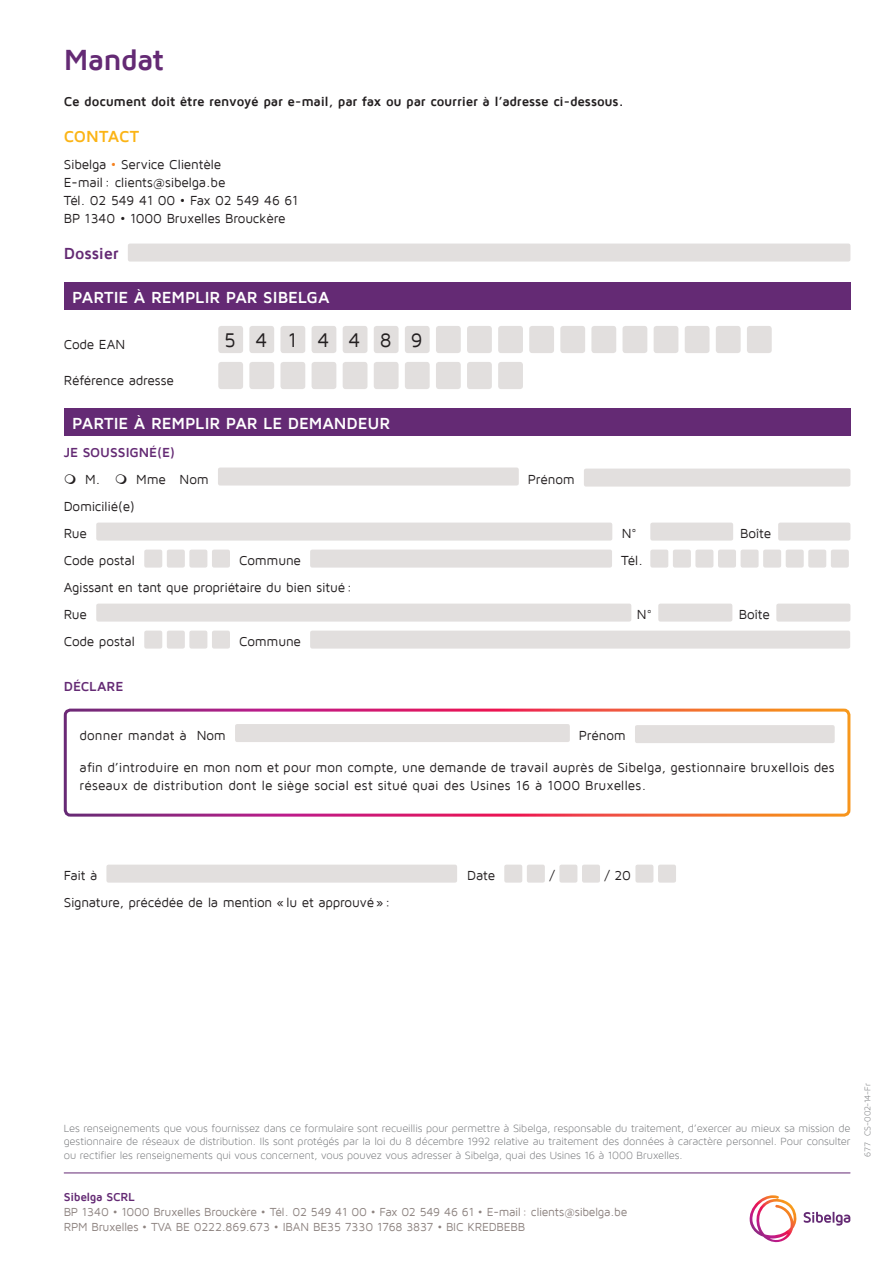
<style>
.page{position:relative;width:893px;height:1263px;background:#fff}
.page>*{position:absolute;margin:0;border:0;box-sizing:border-box;transform-origin:0 0}
.t1{font:700 30px "Maven Pro";letter-spacing:-.025em;color:#642a74}
.t2{font:20.4px "Maven Pro";letter-spacing:.94em;color:#231f20}
.t3{font:700 16.5px "Maven Pro";letter-spacing:-.005em;color:#fff}
.t4{font:700 16.5px "Maven Pro";letter-spacing:-.015em;color:#fbb416}
.t5{font:700 16.5px "Maven Pro";letter-spacing:-.015em;color:#642a74}
.t6{font:13.5px/18px "Maven Pro";letter-spacing:-.01em;color:#231f20}
.t7{font:700 13.5px "Maven Pro";letter-spacing:-.01em;color:#231f20}
.t8{font:700 13.5px "Maven Pro";letter-spacing:-.005em;color:#642a74}
.t9{font:12px/15px "Maven Pro";letter-spacing:-.02em;color:#8e8481}
.t10{font:700 12px "Maven Pro";letter-spacing:-.03em;color:#642a74}
.t11{font:300 11.25px/13.5px "Maven Pro";letter-spacing:-.01em;color:#76787b;text-align:justify}
.t12{font:300 9px "Maven Pro";letter-spacing:-.02em;color:#76787b}
.s1{color:#f58220}
</style>
<div class="page">
<svg style="left:804px;top:1212px;width:46px;height:13px"></svg>
<svg style="left:749px;top:1195px;width:48px;height:47px"></svg>
<hr style="left:64px;top:1172px;width:786px;height:1px;background:#642a74">
<div style="left:235px;top:724px;width:335px;height:18px;background:#e2dfde;border-radius:2px"></div>
<div style="left:635px;top:725px;width:200px;height:18px;background:#e2dfde;border-radius:2px"></div>
<div style="left:64px;top:709px;width:786px;height:108px;border:3px solid #fff;border-radius:5px"></div>
<div style="left:128px;top:244px;width:722px;height:18px;background:#e2dfde;border-radius:2px"></div>
<div style="left:64px;top:283px;width:786px;height:27px;background:#642a74"></div>
<div style="left:218px;top:326px;width:25px;height:27px;background:#e2dfde;border-radius:3px"></div>
<div style="left:249px;top:326px;width:25px;height:27px;background:#e2dfde;border-radius:3px"></div>
<div style="left:280px;top:326px;width:25px;height:27px;background:#e2dfde;border-radius:3px"></div>
<div style="left:312px;top:326px;width:24px;height:27px;background:#e2dfde;border-radius:3px"></div>
<div style="left:343px;top:326px;width:24px;height:27px;background:#e2dfde;border-radius:3px"></div>
<div style="left:374px;top:326px;width:25px;height:27px;background:#e2dfde;border-radius:3px"></div>
<div style="left:405px;top:326px;width:25px;height:27px;background:#e2dfde;border-radius:3px"></div>
<div style="left:436px;top:326px;width:25px;height:27px;background:#e2dfde;border-radius:3px"></div>
<div style="left:467px;top:326px;width:25px;height:27px;background:#e2dfde;border-radius:3px"></div>
<div style="left:498px;top:326px;width:25px;height:27px;background:#e2dfde;border-radius:3px"></div>
<div style="left:529px;top:326px;width:25px;height:27px;background:#e2dfde;border-radius:3px"></div>
<div style="left:560px;top:326px;width:25px;height:27px;background:#e2dfde;border-radius:3px"></div>
<div style="left:591px;top:326px;width:25px;height:27px;background:#e2dfde;border-radius:3px"></div>
<div style="left:622px;top:326px;width:25px;height:27px;background:#e2dfde;border-radius:3px"></div>
<div style="left:654px;top:326px;width:24px;height:27px;background:#e2dfde;border-radius:3px"></div>
<div style="left:685px;top:326px;width:24px;height:27px;background:#e2dfde;border-radius:3px"></div>
<div style="left:716px;top:326px;width:25px;height:27px;background:#e2dfde;border-radius:3px"></div>
<div style="left:747px;top:326px;width:25px;height:27px;background:#e2dfde;border-radius:3px"></div>
<div style="left:218px;top:362px;width:25px;height:27px;background:#e2dfde;border-radius:3px"></div>
<div style="left:249px;top:362px;width:25px;height:27px;background:#e2dfde;border-radius:3px"></div>
<div style="left:280px;top:362px;width:25px;height:27px;background:#e2dfde;border-radius:3px"></div>
<div style="left:312px;top:362px;width:24px;height:27px;background:#e2dfde;border-radius:3px"></div>
<div style="left:343px;top:362px;width:24px;height:27px;background:#e2dfde;border-radius:3px"></div>
<div style="left:374px;top:362px;width:25px;height:27px;background:#e2dfde;border-radius:3px"></div>
<div style="left:405px;top:362px;width:25px;height:27px;background:#e2dfde;border-radius:3px"></div>
<div style="left:436px;top:362px;width:25px;height:27px;background:#e2dfde;border-radius:3px"></div>
<div style="left:467px;top:362px;width:25px;height:27px;background:#e2dfde;border-radius:3px"></div>
<div style="left:498px;top:362px;width:25px;height:27px;background:#e2dfde;border-radius:3px"></div>
<div style="left:64px;top:409px;width:786px;height:27px;background:#642a74"></div>
<div style="left:218px;top:467px;width:301px;height:18px;background:#e2dfde;border-radius:2px"></div>
<div style="left:584px;top:469px;width:266px;height:18px;background:#e2dfde;border-radius:2px"></div>
<div style="left:96px;top:523px;width:516px;height:18px;background:#e2dfde;border-radius:2px"></div>
<div style="left:650px;top:523px;width:83px;height:18px;background:#e2dfde;border-radius:2px"></div>
<div style="left:778px;top:523px;width:72px;height:18px;background:#e2dfde;border-radius:2px"></div>
<div style="left:144px;top:550px;width:18px;height:18px;background:#e2dfde;border-radius:2px"></div>
<div style="left:167px;top:550px;width:18px;height:18px;background:#e2dfde;border-radius:2px"></div>
<div style="left:189px;top:550px;width:18px;height:18px;background:#e2dfde;border-radius:2px"></div>
<div style="left:212px;top:550px;width:18px;height:18px;background:#e2dfde;border-radius:2px"></div>
<div style="left:310px;top:550px;width:302px;height:18px;background:#e2dfde;border-radius:2px"></div>
<div style="left:650px;top:550px;width:18px;height:18px;background:#e2dfde;border-radius:2px"></div>
<div style="left:673px;top:550px;width:18px;height:18px;background:#e2dfde;border-radius:2px"></div>
<div style="left:695px;top:550px;width:18px;height:18px;background:#e2dfde;border-radius:2px"></div>
<div style="left:718px;top:550px;width:18px;height:18px;background:#e2dfde;border-radius:2px"></div>
<div style="left:741px;top:550px;width:18px;height:18px;background:#e2dfde;border-radius:2px"></div>
<div style="left:763px;top:550px;width:18px;height:18px;background:#e2dfde;border-radius:2px"></div>
<div style="left:786px;top:550px;width:18px;height:18px;background:#e2dfde;border-radius:2px"></div>
<div style="left:808px;top:550px;width:18px;height:18px;background:#e2dfde;border-radius:2px"></div>
<div style="left:831px;top:550px;width:18px;height:18px;background:#e2dfde;border-radius:2px"></div>
<div style="left:96px;top:604px;width:535px;height:18px;background:#e2dfde;border-radius:2px"></div>
<div style="left:658px;top:604px;width:74px;height:18px;background:#e2dfde;border-radius:2px"></div>
<div style="left:776px;top:604px;width:74px;height:18px;background:#e2dfde;border-radius:2px"></div>
<div style="left:144px;top:631px;width:18px;height:18px;background:#e2dfde;border-radius:2px"></div>
<div style="left:167px;top:631px;width:18px;height:18px;background:#e2dfde;border-radius:2px"></div>
<div style="left:189px;top:631px;width:18px;height:18px;background:#e2dfde;border-radius:2px"></div>
<div style="left:212px;top:631px;width:18px;height:18px;background:#e2dfde;border-radius:2px"></div>
<div style="left:310px;top:631px;width:540px;height:18px;background:#e2dfde;border-radius:2px"></div>
<div style="left:106px;top:865px;width:351px;height:18px;background:#e2dfde;border-radius:2px"></div>
<div style="left:504px;top:865px;width:18px;height:18px;background:#e2dfde;border-radius:2px"></div>
<div style="left:527px;top:865px;width:18px;height:18px;background:#e2dfde;border-radius:2px"></div>
<div style="left:559px;top:865px;width:18px;height:18px;background:#e2dfde;border-radius:2px"></div>
<div style="left:582px;top:865px;width:18px;height:18px;background:#e2dfde;border-radius:2px"></div>
<div style="left:635px;top:865px;width:18px;height:18px;background:#e2dfde;border-radius:2px"></div>
<div style="left:658px;top:865px;width:18px;height:18px;background:#e2dfde;border-radius:2px"></div>
<h1 class="t1" style="left:64px;top:40px;width:102px">Mandat</h1>
<p class="t7" style="left:64px;top:92px;width:561px">Ce document doit être renvoyé par e-mail, par fax ou par courrier à l’adresse ci-dessous.</p>
<p class="t4" style="left:64px;top:125px;width:77px">CONTACT</p>
<p class="t6" style="left:64px;top:154px;width:236px">Sibelga <span class="s1">•</span> Service Clientèle<br>E-mail: clients@sibelga.be<br>Tél. 02 549 41 00 • Fax 02 549 46 61<br>BP 1340 • 1000 Bruxelles Brouckère</p>
<p class="t5" style="left:64px;top:242px;width:56px">Dossier</p>
<p class="t3" style="left:72px;top:287px;width:259px">PARTIE À REMPLIR PAR SIBELGA</p>
<p class="t6" style="left:64px;top:334px;width:63px">Code EAN</p>
<h2 class="t2" style="left:224px;top:327px;width:200px">5414489</h2>
<p class="t6" style="left:64px;top:370px;width:112px">Référence adresse</p>
<p class="t3" style="left:72px;top:413px;width:320px">PARTIE À REMPLIR PAR LE DEMANDEUR</p>
<p class="t8" style="left:64px;top:443px;width:113px">JE SOUSSIGNÉ(E)</p>
<p class="t6" style="left:85px;top:469px;width:17px">M.</p>
<p class="t6" style="left:136px;top:469px;width:74px">Mme Nom</p>
<p class="t6" style="left:528px;top:469px;width:48px">Prénom</p>
<p class="t6" style="left:64px;top:492px;width:73px;line-height:27px">Domicilié(e)<br>Rue</p>
<p class="t6" style="left:622px;top:523px;width:17px">N°</p>
<p class="t6" style="left:740px;top:523px;width:33px">Boîte</p>
<p class="t6" style="left:64px;top:550px;width:73px">Code postal</p>
<p class="t6" style="left:239px;top:550px;width:63px">Commune</p>
<p class="t6" style="left:621px;top:550px;width:23px">Tél.</p>
<p class="t6" style="left:64px;top:573px;width:290px;line-height:27px">Agissant en tant que propriétaire du bien situé:<br>Rue</p>
<p class="t6" style="left:637px;top:604px;width:17px">N°</p>
<p class="t6" style="left:739px;top:604px;width:33px">Boîte</p>
<p class="t6" style="left:64px;top:631px;width:73px">Code postal</p>
<p class="t6" style="left:239px;top:631px;width:63px">Commune</p>
<p class="t8" style="left:64px;top:677px;width:61px">DÉCLARE</p>
<p class="t6" style="left:80px;top:726px;width:148px">donner mandat à Nom</p>
<p class="t6" style="left:579px;top:726px;width:48px">Prénom</p>
<p class="t6" style="left:80px;top:757px;width:757px">afin d’introduire en mon nom et pour mon compte, une demande de travail auprès de Sibelga, gestionnaire bruxellois des réseaux de distribution dont le siège social est situé quai des Usines 16 à 1000 Bruxelles.</p>
<p class="t6" style="left:64px;top:865px;width:35px">Fait à</p>
<p class="t6" style="left:467px;top:865px;width:29px">Date</p>
<p class="t6" style="left:549px;top:865px;width:7px">/</p>
<p class="t6" style="left:605px;top:865px;width:28px">/ 20</p>
<p class="t6" style="left:64px;top:892px;width:328px">Signature, précédée de la mention «lu et approuvé»:</p>
<p class="t11" style="left:64px;top:1121px;width:788px">Les renseignements que vous fournissez dans ce formulaire sont recueillis pour permettre à Sibelga, responsable du traitement, d’exercer au mieux sa mission de gestionnaire de réseaux de distribution. Ils sont protégés par la loi du 8 décembre 1992 relative au traitement des données à caractère personnel. Pour consulter ou rectifier les renseignements qui vous concernent, vous pouvez vous adresser à Sibelga, quai des Usines 16 à 1000 Bruxelles.</p>
<p class="t10" style="left:64px;top:1189px;width:73px">Sibelga SCRL</p>
<p class="t9" style="left:64px;top:1203px;width:565px">BP 1340 • 1000 Bruxelles Brouckère • Tél. 02 549 41 00 • Fax 02 549 46 61 • E-mail: clients@sibelga.be<br>RPM Bruxelles • TVA BE 0222.869.673 • IBAN BE35 7330 1768 3837 • BIC KREDBEBB</p>
<p class="t12" style="left:862px;top:1157px;width:75px;rotate:-90deg">677 CS-002-14-Fr</p>
</div>
